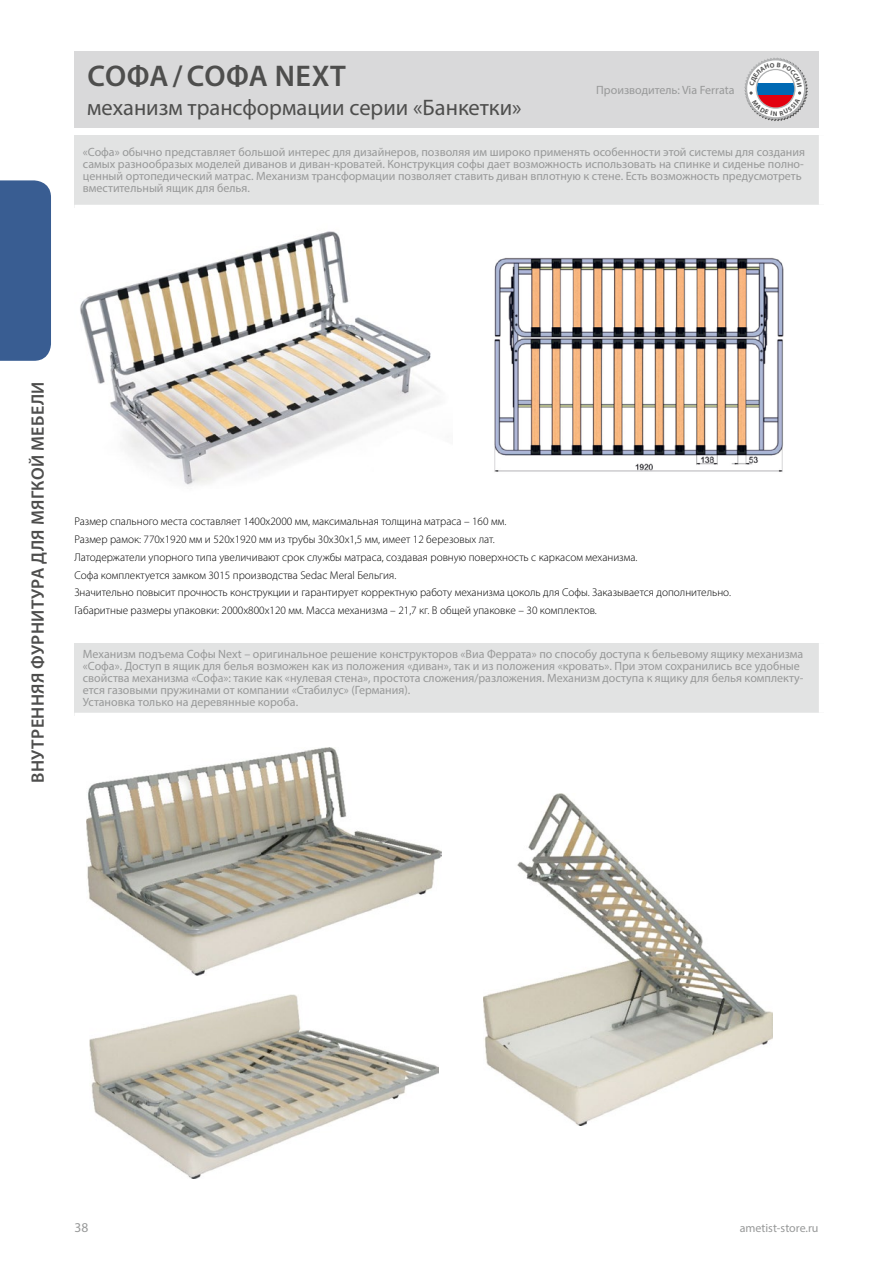
<style>
.page{position:relative;width:893px;height:1263px;background:#fff}
.page>*{position:absolute;margin:0;border:0;box-sizing:border-box;transform-origin:0 0}
.t1{font:600 30px "Myriad Pro";letter-spacing:.02em;color:#4e4e4d}
.t2{font:22.5px "Myriad Pro";color:#4e4e4d}
.t3{font:600 18px "Myriad Pro";letter-spacing:.02em;color:#4e4e4d}
.t4{font:13.5px "Myriad Pro";color:#989999}
.t5{font:12px/12px "Myriad Pro";color:#989999}
.t6{font:300 11.25px/17.7px "Myriad Pro";color:#000}
</style>
<div class="page">
<div style="left:0;top:180px;width:51px;height:181px;background:#395d92"></div>
<div style="left:74px;top:51px;width:745px;height:77px;background:#d9d9da"></div>
<img style="left:80px;top:231px;width:358px;height:254px">
<img style="left:86px;top:747px;width:355px;height:229px">
<img style="left:89px;top:994px;width:349px;height:184px">
<img style="left:484px;top:794px;width:289px;height:331px">
<img style="left:494px;top:257px;width:290px;height:215px">
<div style="left:74px;top:135px;width:750px;height:72px;background:#e2e3e3"></div>
<div style="left:819px;top:135px;width:10px;height:70px;background:#fff"></div>
<div style="left:74px;top:205px;width:755px;height:5px;background:#fff"></div>
<div style="left:74px;top:643px;width:750px;height:72px;background:#e2e3e3"></div>
<div style="left:819px;top:643px;width:10px;height:70px;background:#fff"></div>
<div style="left:74px;top:713px;width:755px;height:5px;background:#fff"></div>
<svg style="left:744px;top:57px;width:64px;height:64px"></svg>
<h1 class="t1" style="left:87px;top:57px;width:260px">СОФА/СОФА NEXT</h1>
<h2 class="t2" style="left:87px;top:93px;width:436px">механизм трансформации серии «Банкетки»</h2>
<p class="t5" style="left:596px;top:84px;width:140px">Производитель: Via Ferrata</p>
<p class="t5" style="left:83px;top:146px;width:724px">«Софа» обычно представляет большой интерес для дизайнеров, позволяя им широко применять особенности этой системы для создания самых разнообразых моделей диванов и диван-кроватей. Конструкция софы дает возможность использовать на спинке и сиденье полно&shy;ценный ортопедический матрас. Механизм трансформации позволяет ставить диван вплотную к стене. Есть возможность предусмотреть вместительный ящик для белья.</p>
<h3 class="t3" style="left:26px;top:783px;width:403px;rotate:-90deg">ВНУТРЕННЯЯ ФУРНИТУРА ДЛЯ МЯГКОЙ МЕБЕЛИ</h3>
<p class="t6" style="left:74px;top:513px;width:658px">Размер спального места составляет 1400х2000 мм, максимальная толщина матраса – 160 мм.<br>Размер рамок: 770х1920 мм и 520х1920 мм из трубы 30х30х1,5 мм, имеет 12 березовых лат.<br>Латодержатели упорного типа увеличивают срок службы матраса, создавая ровную поверхность с каркасом механизма.<br>Софа комплектуется замком 3015 производства Sedac Meral Бельгия.<br>Значительно повысит прочность конструкции и гарантирует корректную работу механизма цоколь для Софы. Заказывается дополнительно.<br>Габаритные размеры упаковки: 2000х800х120 мм. Масса механизма – 21,7 кг. В общей упаковке – 30 комплектов.</p>
<p class="t5" style="left:83px;top:648px;width:722px">Механизм подъема Софы Next – оригинальное решение конструкторов «Виа Феррата» по способу доступа к бельевому ящику механизма «Софа». Доступ в ящик для белья возможен как из положения «диван», так и из положения «кровать». При этом сохранились все удобные свойства механизма «Софа»: такие как «нулевая стена», простота сложения/разложения. Механизм доступа к ящику для белья комплекту&shy;ется газовыми пружинами от компании «Стабилус» (Германия).<br>Установка только на деревянные короба.</p>
<p class="t4" style="left:74px;top:1219px;width:15px">38</p>
<p class="t5" style="left:740px;top:1222px;width:80px">ametist-store.ru</p>
</div>
